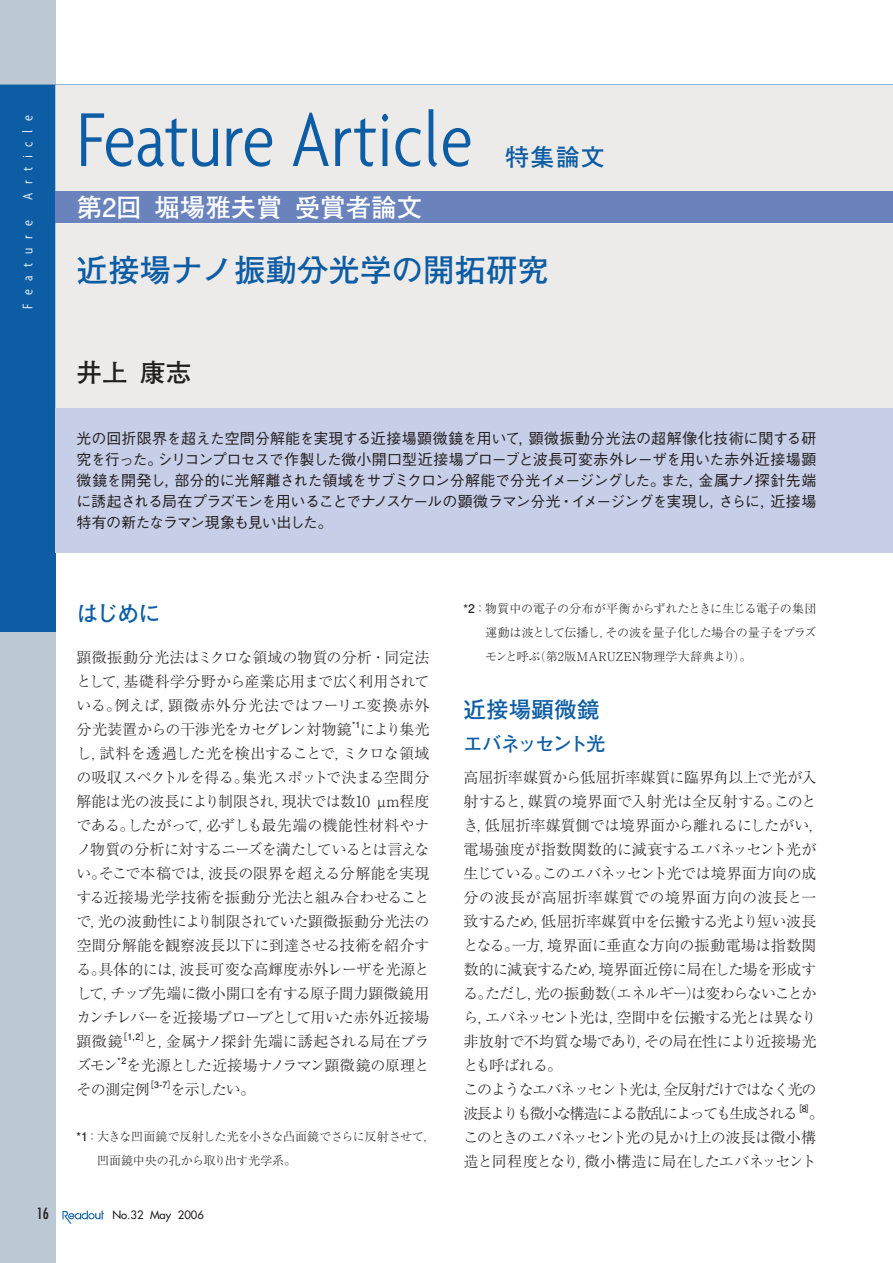
<style>
.page{position:relative;width:893px;height:1263px;background:#fff}
.page>*{position:absolute;margin:0;border:0;box-sizing:border-box;transform-origin:0 0}
.t1{font:300 condensed 82.5px "Agenda";color:#0d5da5}
.t2{font:700 31.5px "Futo Go B101 Pro";color:#0d5da5}
.t3{font:700 25.5px "Futo Go B101 Pro";color:#fff}
.t4{font:700 25.5px "Futo Go B101 Pro";color:#231f20}
.t5{font:700 24px "Futo Go B101 Pro";color:#0d5da5}
.t6{font:700 22.5px "Futo Go B101 Pro";color:#0d5da5}
.t7{font:700 19.5px "Futo Go B101 Pro";letter-spacing:-.1em;color:#0d5da5}
.t8{font:300 15px/24px "Ryumin Pro";letter-spacing:-.03em;color:#231f20}
.t9{font:500 15px/21px "Gothic BBB Pro";letter-spacing:-.06em;color:#231f20;text-align:justify}
.t10{font:300 condensed 15px "Agenda";letter-spacing:.58em;color:#fff}
.t11{font:condensed 15px "Futura";color:#231f20}
.t12{font:300 12px/24px "Ryumin Pro";letter-spacing:-.015em;color:#231f20}
.t13{font:11.25px "Futura";color:#231f20}
.t14{font:700 8.7px "Futo Go B101 Pro";color:#231f20}
.s1{font-family:"Futo Go B101 Pro";font-weight:700}
</style>
<div class="page">
<div style="left:0;top:0;width:55px;height:1263px;background:#bcc8d4"></div>
<div style="left:0;top:85px;width:55px;height:546px;background:#0d5da5"></div>
<svg style="left:63px;top:1210px;width:41px;height:14px"></svg>
<div style="left:55px;top:85px;width:838px;height:323px;background:#ecebe9"></div>
<div style="left:55px;top:191px;width:838px;height:32px;background:#6a83bd"></div>
<div style="left:55px;top:408px;width:838px;height:145px;background:#c7cee8"></div>
<p class="t10" style="left:19px;top:200px;width:87px;rotate:-90deg">Article</p>
<p class="t10" style="left:19px;top:309px;width:90px;rotate:-90deg">Feature</p>
<h1 class="t1" style="left:77px;top:93px;width:398px">Feature Article</h1>
<h3 class="t5" style="left:505px;top:138px;width:101px">特集論文</h3>
<h3 class="t3" style="left:77px;top:187px;width:347px">第2回堀場雅夫賞受賞者論文</h3>
<h2 class="t2" style="left:77px;top:245px;width:474px">近接場ナノ振動分光学の開拓研究</h2>
<h3 class="t4" style="left:77px;top:352px;width:116px">井上康志</h3>
<p class="t9" style="left:77px;top:426px;width:741px">光の回折限界を超えた空間分解能を実現する近接場顕微鏡を用いて，顕微振動分光法の超解像化技術に関する研究を行った。シリコンプロセスで作製した微小開口型近接場プローブと波長可変赤外レーザを用いた赤外近接場顕微鏡を開発し，部分的に光解離された領域をサブミクロン分解能で分光イメージングした。また，金属ナノ探針先端に誘起される局在プラズモンを用いることでナノスケールの顕微ラマン分光・イメージングを実現し，さらに，近接場特有の新たなラマン現象も見い出した。</p>
<h3 class="t6" style="left:77px;top:595px;width:86px">はじめに</h3>
<p class="t8" style="left:77px;top:644px;width:354px;text-align:justify">顕微振動分光法はミクロな領域の物質の分析・同定法として，基礎科学分野から産業応用まで広く利用されている。例えば，顕微赤外分光法ではフーリエ変換赤外分光装置からの干渉光をカセグレン対物鏡</p>
<p class="t14" style="left:352px;top:718px;width:10px">*1</p>
<p class="t8" style="left:77px;top:716px;width:354px;text-align:justify;text-indent:283px">により集光し，試料を透過した光を検出することで，ミクロな領域の吸収スペクトルを得る。集光スポットで決まる空間分解能は光の波長により制限され，現状では数10 µm程度である。したがって，必ずしも最先端の機能性材料やナノ物質の分析に対するニーズを満たしているとは言えない。そこで本稿では，波長の限界を超える分解能を実現する近接場光学技術を振動分光法と組み合わせることで，光の波動性により制限されていた顕微振動分光法の空間分解能を観察波長以下に到達させる技術を紹介する。具体的には，波長可変な高輝度赤外レーザを光源として，チップ先端に微小開口を有する原子間力顕微鏡用カンチレバーを近接場プローブとして用いた赤外近接場顕微鏡</p>
<p class="t14" style="left:119px;top:1030px;width:32px">［1,2］</p>
<p class="t8" style="left:144px;top:1028px;width:287px">と，金属ナノ探針先端に誘起される局在プラ</p>
<p class="t8" style="left:77px;top:1052px;width:43px">ズモン</p>
<p class="t14" style="left:118px;top:1054px;width:10px">*2</p>
<p class="t8" style="left:77px;top:1052px;width:354px;text-indent:49px">を光源とした近接場ナノラマン顕微鏡の原理とその測定例</p>
<p class="t14" style="left:145px;top:1078px;width:32px">［3-7］</p>
<p class="t8" style="left:170px;top:1076px;width:86px">を示したい。</p>
<p class="t12" style="left:97px;top:1123px;width:340px;text-indent:-21px"><span class="s1">*1</span>： 大きな凹面鏡で反射した光を小さな凸面鏡でさらに反射させて，凹面鏡中央の孔から取り出す光学系。</p>
<p class="t12" style="left:485px;top:595px;width:333px;text-align:justify;text-indent:-22px"><span class="s1">*2</span>： 物質中の電子の分布が平衡からずれたときに生じる電子の集団運動は波として伝播し，その波を量子化した場合の量子をプラズモンと呼ぶ（第2版MARUZEN物理学大辞典より）。</p>
<h3 class="t6" style="left:463px;top:691px;width:138px">近接場顕微鏡</h3>
<h3 class="t7" style="left:463px;top:728px;width:144px">エバネッセント光</h3>
<p class="t8" style="left:463px;top:764px;width:362px">高屈折率媒質から低屈折率媒質に臨界角以上で光が入射すると，媒質の境界面で入射光は全反射する。このとき，低屈折率媒質側では境界面から離れるにしたがい，電場強度が指数関数的に減衰するエバネッセント光が生じている。このエバネッセント光では境界面方向の成分の波長が高屈折率媒質での境界面方向の波長と一致するため，低屈折率媒質中を伝搬する光より短い波長となる。一方，境界面に垂直な方向の振動電場は指数関数的に減衰するため，境界面近傍に局在した場を形成する。ただし，光の振動数（エネルギー）は変わらないことから，エバネッセント光は，空間中を伝搬する光とは異なり非放射で不均質な場であり，その局在性により近接場光とも呼ばれる。<br>このようなエバネッセント光は，全反射だけではなく光の波長よりも微小な構造による散乱によっても生成される</p>
<p class="t14" style="left:794px;top:1102px;width:22px">［8］</p>
<p class="t8" style="left:463px;top:1100px;width:362px;text-indent:345px">。このときのエバネッセント光の見かけ上の波長は微小構造と同程度となり，微小構造に局在したエバネッセント</p>
<p class="t11" style="left:37px;top:1204px;width:14px">16</p>
<p class="t13" style="left:112px;top:1208px;width:93px">No.32 May 2006</p>
</div>
